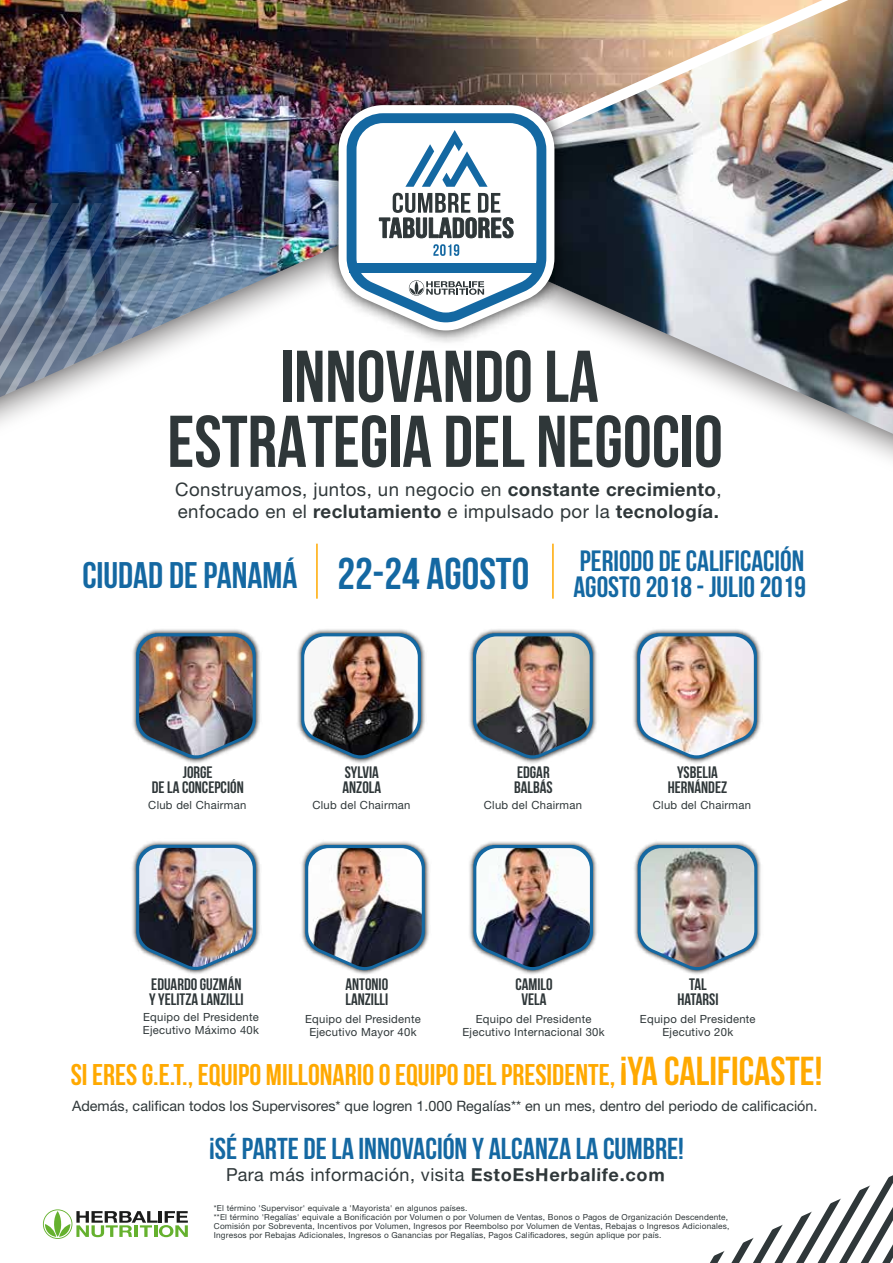
<style>
.page{position:relative;width:893px;height:1263px;background:#fff}
.page>*{position:absolute;margin:0;border:0;box-sizing:border-box;transform-origin:0 0}
.t1{font:700 73.2px/64.9px "Bebas Neue";color:#2f3739;text-align:center}
.t2{font:700 30.15px "Bebas Neue";color:#1468a2}
.t3{font:700 29.85px "Bebas Neue";color:#ffa900}
.t4{font:700 29.25px/26px "Bebas Neue";color:#1468a2;text-align:right}
.t5{font:18.6px/22.6px "Helvetica Neue LTW1 G";letter-spacing:.025em;color:#2f3739}
.t6{font:18px "Helvetica Neue LTW1 G";letter-spacing:.025em;color:#2f3739}
.t7{font:700 18px "Helvetica Neue LTW1 G";color:#2f3739}
.t8{font:700 16.5px/15px "Bebas Neue";color:#2f3739;text-align:center}
.t9{font:14.4px "Helvetica Neue LTW1 G";color:#2f3739}
.t10{font:11.25px/13.5px "Helvetica Neue LTW1 G";letter-spacing:.025em;color:#2f3739;text-align:center}
.t11{font:8.25px/9px "Helvetica Neue LTW1 G";letter-spacing:.025em;color:#2f3739}
.s1{font-weight:700}
.s2{font-size:36.9px}
.s3{font-size:44.25px}
.s4{font-size:40.2px}
</style>
<div class="page">
<img style="left:0;top:0;width:374px;height:113px">
<svg style="left:834px;top:434px;width:59px;height:26px"></svg>
<img style="left:374px;top:0;width:519px;height:434px">
<img style="left:517px;top:0;width:331px;height:145px">
<svg style="left:43px;top:1209px;width:145px;height:30px"></svg>
<svg style="left:710px;top:1175px;width:183px;height:88px"></svg>
<img style="left:297px;top:629px;width:128px;height:134px">
<svg style="left:301px;top:633px;width:120px;height:125px"></svg>
<img style="left:132px;top:629px;width:128px;height:134px">
<svg style="left:136px;top:633px;width:120px;height:125px"></svg>
<img style="left:139px;top:636px;width:114px;height:119px">
<img style="left:304px;top:636px;width:114px;height:119px">
<img style="left:633px;top:629px;width:128px;height:135px">
<svg style="left:637px;top:633px;width:120px;height:125px"></svg>
<img style="left:469px;top:629px;width:128px;height:135px">
<svg style="left:473px;top:633px;width:120px;height:125px"></svg>
<img style="left:476px;top:636px;width:114px;height:119px">
<img style="left:640px;top:636px;width:114px;height:119px">
<img style="left:132px;top:841px;width:128px;height:133px">
<svg style="left:136px;top:845px;width:120px;height:125px"></svg>
<img style="left:139px;top:848px;width:114px;height:119px">
<img style="left:469px;top:841px;width:128px;height:134px">
<svg style="left:473px;top:845px;width:120px;height:125px"></svg>
<img style="left:301px;top:841px;width:128px;height:134px">
<svg style="left:305px;top:845px;width:120px;height:125px"></svg>
<img style="left:308px;top:848px;width:114px;height:119px">
<img style="left:476px;top:848px;width:114px;height:119px">
<img style="left:634px;top:841px;width:127px;height:134px">
<svg style="left:638px;top:845px;width:119px;height:125px"></svg>
<img style="left:641px;top:848px;width:113px;height:119px">
<img style="left:318px;top:84px;width:257px;height:267px">
<svg style="left:339px;top:105px;width:215px;height:225px"></svg>
<img style="left:0;top:113px;width:546px;height:294px">
<hr style="left:316px;top:544px;width:2px;height:55px;background:#ffa900">
<hr style="left:552px;top:544px;width:2px;height:55px;background:#ffa900">
<h1 class="t1" style="left:167px;top:343px;width:557px">INNOVANDO LA<br>ESTRATEGIA DEL NEGOCIO</h1>
<h3 class="t5" style="left:175px;top:478px;width:548px">Construyamos, juntos, un negocio en <span class="s1">constante crecimiento</span>, enfocado en el <span class="s1">reclutamiento</span> e impulsado por la <span class="s1">tecnología.</span></h3>
<h3 class="t4" style="left:82px;top:547px;width:725px"><span class="s2">CIUDAD DE PANAMÁ</span> <span class="s3">22-24 AGOSTO</span> PERIODO DE CALIFICACIÓN<br>AGOSTO 2018 - JULIO 2019</h3>
<h3 class="t8" style="left:152px;top:765px;width:93px">JORGE<br>DE LA CONCEPCIÓN</h3>
<h3 class="t10" style="left:148px;top:798px;width:100px">Club del Chairman</h3>
<h3 class="t8" style="left:343px;top:765px;width:40px;text-align:left">SYLVIA<br>ANZOLA</h3>
<h3 class="t10" style="left:312px;top:798px;width:100px">Club del Chairman</h3>
<h3 class="t8" style="left:514px;top:765px;width:40px;text-align:left">EDGAR<br>BALBÁS</h3>
<h3 class="t10" style="left:484px;top:798px;width:100px">Club del Chairman</h3>
<h3 class="t8" style="left:668px;top:765px;width:61px">YSBELIA<br>HERNÁNDEZ</h3>
<h3 class="t10" style="left:653px;top:798px;width:100px">Club del Chairman</h3>
<h3 class="t8" style="left:149px;top:976px;width:96px;text-align:left">EDUARDO GUZMÁN<br>Y YELITZA LANZILLI</h3>
<h3 class="t10" style="left:143px;top:1010px;width:117px;text-align:left">Equipo del Presidente<br>Ejecutivo Máximo 40k</h3>
<h3 class="t8" style="left:345px;top:977px;width:44px;text-align:left">ANTONIO<br>LANZILLI</h3>
<h3 class="t10" style="left:305px;top:1012px;width:117px">Equipo del Presidente<br>Ejecutivo Mayor 40k</h3>
<h3 class="t8" style="left:515px;top:977px;width:39px">CAMILO<br>VELA</h3>
<h3 class="t8" style="left:677px;top:977px;width:43px">TAL<br>HATARSI</h3>
<h3 class="t10" style="left:462px;top:1012px;width:144px">Equipo del Presidente<br>Ejecutivo Internacional 30k</h3>
<h3 class="t10" style="left:640px;top:1012px;width:117px">Equipo del Presidente<br>Ejecutivo 20k</h3>
<h3 class="t3" style="left:71px;top:1058px;width:753px">SI ERES G.E.T., EQUIPO MILLONARIO O EQUIPO DEL PRESIDENTE, <span class="s4">¡YA CALIFICASTE!</span></h3>
<h3 class="t9" style="left:72px;top:1097px;width:747px">Además, califican todos los Supervisores* que logren 1.000 Regalías** en un mes, dentro del periodo de calificación.</h3>
<h2 class="t2" style="left:209px;top:1132px;width:476px">¡SÉ PARTE DE LA INNOVACIÓN Y ALCANZA LA CUMBRE!</h2>
<h3 class="t6" style="left:226px;top:1163px;width:240px">Para más información, visita</h3>
<h3 class="t7" style="left:471px;top:1161px;width:195px;rotate:1deg">EstoEsHerbalife.com</h3>
<p class="t11" style="left:214px;top:1204px;width:517px">*El término 'Supervisor' equivale a 'Mayorista' en algunos países.<br>**El término 'Regalías' equivale a Bonificación por Volumen o por Volumen de Ventas, Bonos o Pagos de Organización Descendente, Comisión por Sobreventa, Incentivos por Volumen, Ingresos por Reembolso por Volumen de Ventas, Rebajas o Ingresos Adicionales, Ingresos por Rebajas Adicionales, Ingresos o Ganancias por Regalías, Pagos Calificadores, según aplique por país.</p>
</div>
